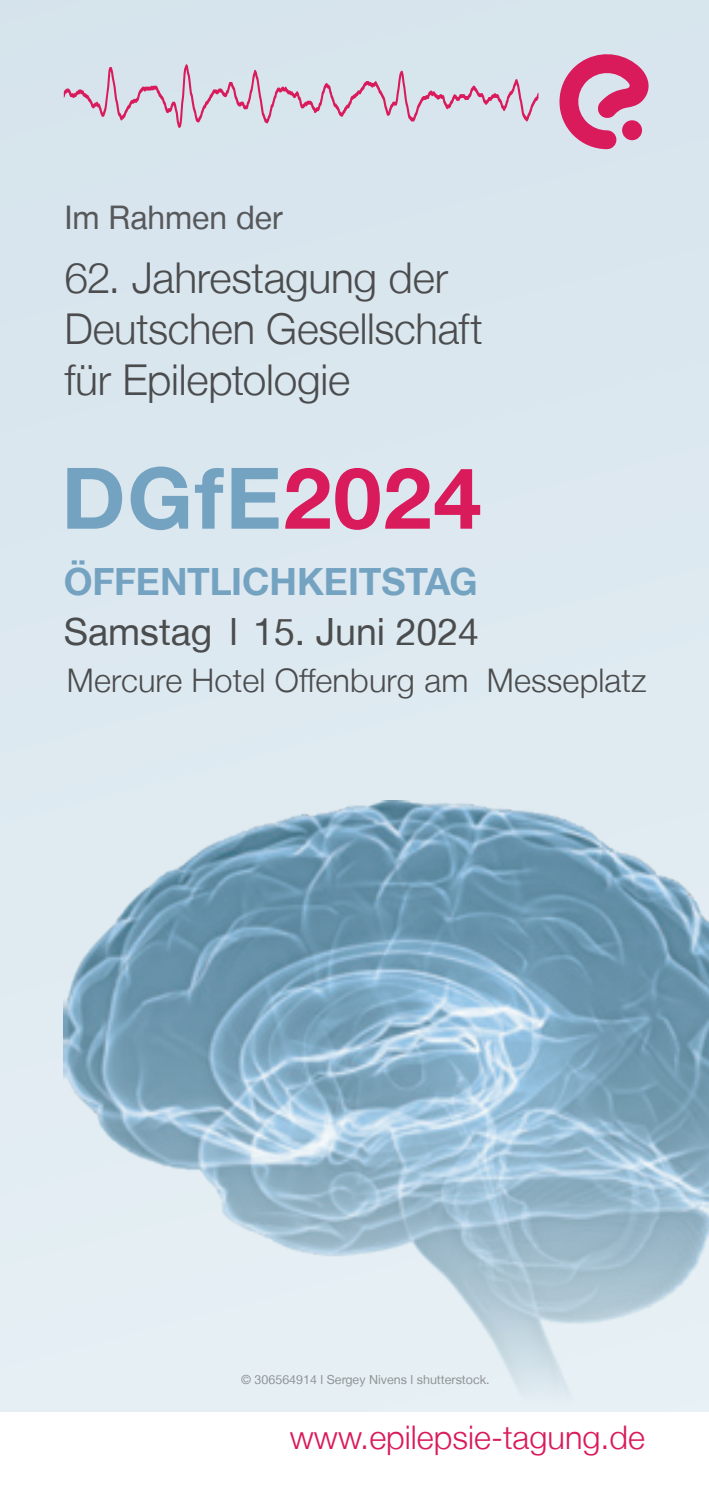
<style>
.page{position:relative;width:709px;height:1489px;background:#fff}
.page>*{position:absolute;margin:0;border:0;box-sizing:border-box;transform-origin:0 0}
.t1{font:700 85px "Helvetica Neue LT";letter-spacing:.02em;color:#74a3c2}
.t2{font:300 42.5px/51px "Helvetica Neue LT";letter-spacing:-.005em;color:#4b4c4d}
.t3{font:37.5px "Helvetica Neue LT";color:#4b4c4d}
.t4{font:700 37.5px "Helvetica Neue LT";letter-spacing:-.005em;color:#74a3c2}
.t5{font:300 32.5px "Helvetica Neue LT";letter-spacing:.005em;color:#4b4c4d}
.t6{font:300 32.5px "Helvetica Neue LT";color:#d91a5b}
.t7{font:32.5px "Helvetica Neue LT";color:#57585a}
.t8{font:12.5px "Helvetica Neue LT";color:#808285}
.s1{color:#d91a5b}
</style>
<div class="page">
<div style="left:0;top:0;width:709px;height:1410px;background:#dbe7ef"></div>
<svg style="left:64px;top:64px;width:474px;height:64px"></svg>
<svg style="left:559px;top:54px;width:90px;height:95px"></svg>
<img style="left:64px;top:800px;width:645px;height:610px">
<p class="t7" style="left:64px;top:198px;width:220px">Im Rahmen der</p>
<p class="t2" style="left:64px;top:251px;width:420px">62. Jahrestagung der<br>Deutschen Gesellschaft für Epileptologie</p>
<h1 class="t1" style="left:61px;top:446px;width:422px">DGfE<span class="s1">2024</span></h1>
<p class="t4" style="left:64px;top:558px;width:415px">ÖFFENTLICHKEITSTAG</p>
<p class="t3" style="left:64px;top:609px;width:417px">Samstag l 15. Juni 2024</p>
<p class="t5" style="left:67px;top:661px;width:581px">Mercure Hotel Offenburg am Messeplatz</p>
<p class="t8" style="left:241px;top:1371px;width:250px">© 306564914 l Sergey Nivens l shutterstock.</p>
<p class="t6" style="left:290px;top:1417px;width:357px">www.epilepsie-tagung.de</p>
</div>
